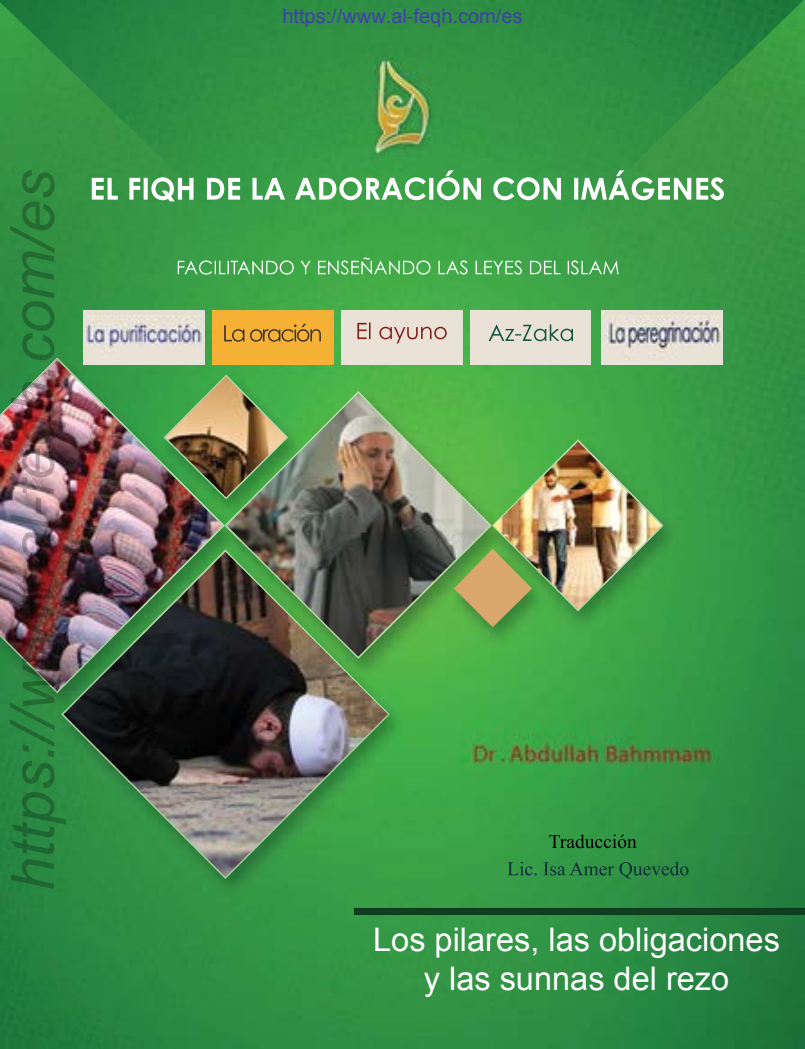
<style>
.page{position:relative;width:805px;height:1049px;background:#fff}
.page>*{position:absolute;margin:0;border:0;box-sizing:border-box;transform-origin:0 0}
.t1{font:italic 60px "Arial";color:rgb(0 0 0/.25)}
.t2{font:32.5px/39px "Arial";color:#fff;text-align:center}
.t3{font:20px "Arial";color:#4040ab}
</style>
<div class="page">
<img style="left:0;top:0;width:804px;height:1048px">
<img style="left:406px;top:0;width:398px;height:648px">
<img style="left:0;top:0;width:394px;height:391px">
<img style="left:0;top:360px;width:222px;height:331px">
<img style="left:163px;top:374px;width:125px;height:125px">
<img style="left:166px;top:376px;width:120px;height:121px;border-radius:50%">
<img style="left:61px;top:648px;width:328px;height:230px">
<img style="left:61px;top:549px;width:163px;height:99px">
<img style="left:64px;top:551px;width:324px;height:325px;border-radius:50%">
<img style="left:224px;top:391px;width:267px;height:267px">
<img style="left:224px;top:391px;width:170px;height:257px">
<img style="left:227px;top:393px;width:262px;height:263px;border-radius:50%">
<img style="left:491px;top:439px;width:172px;height:172px">
<img style="left:493px;top:441px;width:168px;height:168px;border-radius:50%">
<img style="left:454px;top:548px;width:78px;height:79px">
<div style="left:354px;top:908px;width:450px;height:6px;background:#0e3e1e"></div>
<img style="left:84px;top:310px;width:120px;height:54px">
<img style="left:601px;top:310px;width:120px;height:54px">
<img style="left:341px;top:310px;width:121px;height:54px">
<img style="left:470px;top:310px;width:120px;height:54px">
<img style="left:212px;top:310px;width:121px;height:54px">
<h1 class="t1" style="left:-6px;top:890px;width:722px;rotate:-90deg">https://www.al-feqh.com/es</h1>
<p class="t3" style="left:282px;top:3px;width:242px">https://www.al-feqh.com/es</p>
<p class="t2" style="left:373px;top:920px;width:408px">Los pilares, las obligaciones y las sunnas del rezo</p>
</div>
